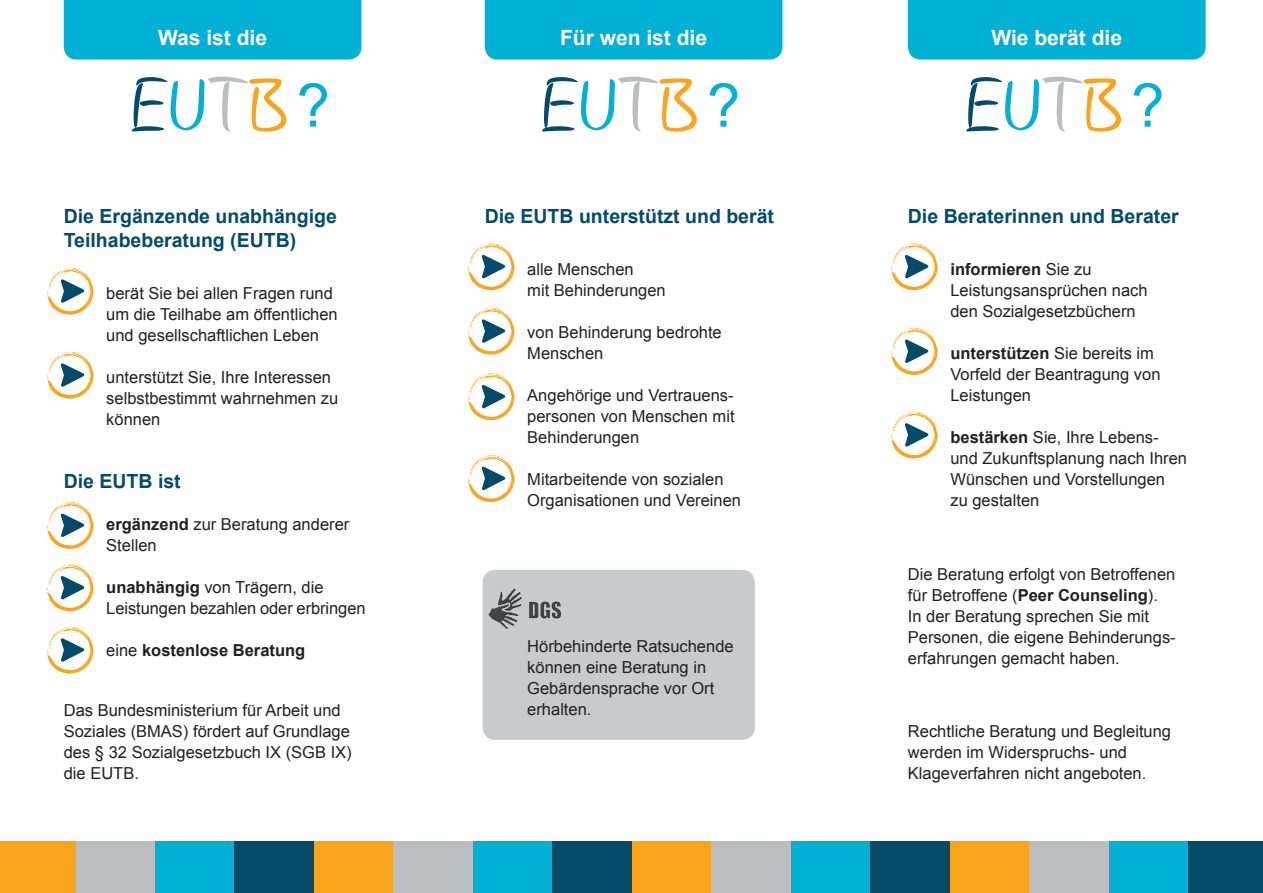
<style>
.page{position:relative;width:1263px;height:893px;background:#fff}
.page>*{position:absolute;margin:0;border:0;box-sizing:border-box;transform-origin:0 0}
.t1{font:60px "Arial";color:#00b0d5}
.t2{font:700 21px "Arial";color:#fff}
.t3{font:700 19.5px/24px "Arial";color:#044b69}
.t4{font:16.5px/21px "Arial";color:#231f20}
.t5{font:700 16.5px "Arial";color:#231f20}
.s1{font-weight:700}
.s2{font-weight:400}
</style>
<div class="page">
<div style="left:483px;top:570px;width:272px;height:170px;background:#c9cacc;border-radius:13px"></div>
<div style="left:1188px;top:842px;width:75px;height:51px;background:#044b69"></div>
<div style="left:1108px;top:842px;width:80px;height:51px;background:#00b0d5"></div>
<div style="left:1029px;top:842px;width:79px;height:51px;background:#bcbdc0"></div>
<div style="left:949px;top:842px;width:80px;height:51px;background:#f9a51b"></div>
<div style="left:870px;top:842px;width:79px;height:51px;background:#044b69"></div>
<div style="left:790px;top:842px;width:80px;height:51px;background:#00b0d5"></div>
<div style="left:711px;top:842px;width:79px;height:51px;background:#bcbdc0"></div>
<div style="left:631px;top:842px;width:80px;height:51px;background:#f9a51b"></div>
<div style="left:552px;top:842px;width:79px;height:51px;background:#044b69"></div>
<div style="left:472px;top:842px;width:80px;height:51px;background:#00b0d5"></div>
<div style="left:393px;top:842px;width:79px;height:51px;background:#bcbdc0"></div>
<div style="left:314px;top:842px;width:79px;height:51px;background:#f9a51b"></div>
<div style="left:234px;top:842px;width:80px;height:51px;background:#044b69"></div>
<div style="left:155px;top:842px;width:79px;height:51px;background:#00b0d5"></div>
<div style="left:75px;top:842px;width:80px;height:51px;background:#bcbdc0"></div>
<div style="left:0;top:842px;width:75px;height:51px;background:#f9a51b"></div>
<svg style="left:47px;top:268px;width:47px;height:47px"></svg>
<div style="left:64px;top:0;width:297px;height:60px;background:#00b0d5"></div>
<svg style="left:132px;top:77px;width:155px;height:55px"></svg>
<div style="left:485px;top:0;width:297px;height:60px;background:#00b0d5"></div>
<div style="left:908px;top:0;width:297px;height:60px;background:#00b0d5"></div>
<svg style="left:47px;top:351px;width:47px;height:48px"></svg>
<svg style="left:47px;top:502px;width:47px;height:47px"></svg>
<svg style="left:47px;top:564px;width:47px;height:48px"></svg>
<svg style="left:47px;top:626px;width:47px;height:48px"></svg>
<svg style="left:468px;top:243px;width:47px;height:48px"></svg>
<svg style="left:468px;top:308px;width:47px;height:47px"></svg>
<svg style="left:468px;top:373px;width:47px;height:48px"></svg>
<svg style="left:891px;top:243px;width:47px;height:48px"></svg>
<svg style="left:891px;top:328px;width:47px;height:47px"></svg>
<svg style="left:891px;top:411px;width:47px;height:48px"></svg>
<svg style="left:468px;top:455px;width:47px;height:47px"></svg>
<img style="left:488px;top:588px;width:73px;height:41px">
<svg style="left:542px;top:77px;width:155px;height:55px"></svg>
<svg style="left:966px;top:77px;width:155px;height:55px"></svg>
<p class="t2" style="left:158px;top:24px;width:110px">Was ist die</p>
<h1 class="t1" style="left:297px;top:66px;width:35px">?</h1>
<p class="t3" style="left:64px;top:204px;width:275px">Die Ergänzende unabhängige<br>Teilhabeberatung (EUTB)</p>
<p class="t4" style="left:106px;top:283px;width:233px">berät Sie bei allen Fragen rund um die Teilhabe am öffentlichen und gesellschaftlichen Leben</p>
<p class="t4" style="left:106px;top:367px;width:233px">unterstützt Sie, Ihre Interessen selbstbestimmt wahrnehmen zu können</p>
<p class="t3" style="left:64px;top:470px;width:119px">Die EUTB ist</p>
<p class="t4" style="left:106px;top:514px;width:245px"><span class="s1">ergänzend</span> zur Beratung anderer<br>Stellen</p>
<p class="t4" style="left:106px;top:577px;width:261px"><span class="s1">unabhängig</span> von Trägern, die<br>Leistungen bezahlen oder erbringen</p>
<p class="t5" style="left:106px;top:639px;width:200px"><span class="s2">eine</span> kostenlose Beratung</p>
<p class="t4" style="left:64px;top:700px;width:289px">Das Bundesministerium für Arbeit und<br>Soziales (BMAS) fördert auf Grundlage des § 32 Sozialgesetzbuch IX (SGB IX) die EUTB.</p>
<p class="t2" style="left:560px;top:24px;width:149px">Für wen ist die</p>
<p class="t2" style="left:991px;top:24px;width:132px">Wie berät die</p>
<h1 class="t1" style="left:707px;top:66px;width:35px">?</h1>
<h1 class="t1" style="left:1131px;top:66px;width:35px">?</h1>
<p class="t3" style="left:485px;top:204px;width:291px">Die EUTB unterstützt und berät</p>
<p class="t4" style="left:527px;top:259px;width:140px">alle Menschen<br>mit Behinderungen</p>
<p class="t4" style="left:527px;top:322px;width:196px">von Behinderung bedrohte<br>Menschen</p>
<p class="t4" style="left:527px;top:385px;width:209px;text-align:justify">Angehörige und Vertrauens&shy;personen von Menschen mit Behinderungen</p>
<p class="t4" style="left:527px;top:469px;width:215px">Mitarbeitende von sozialen<br>Organisationen und Vereinen</p>
<p class="t4" style="left:527px;top:636px;width:208px">Hörbehinderte Ratsuchende können eine Beratung in<br>Gebärdensprache vor Ort erhalten.</p>
<p class="t3" style="left:908px;top:204px;width:272px">Die Beraterinnen und Berater</p>
<p class="t4" style="left:950px;top:259px;width:199px"><span class="s1">informieren</span> Sie zu<br>Leistungsansprüchen nach den Sozialgesetzbüchern</p>
<p class="t4" style="left:950px;top:343px;width:212px"><span class="s1">unterstützen</span> Sie bereits im<br>Vorfeld der Beantragung von<br>Leistungen</p>
<p class="t4" style="left:950px;top:427px;width:238px"><span class="s1">bestärken</span> Sie, Ihre Lebens&shy;und Zukunftsplanung nach Ihren<br>Wünschen und Vorstellungen<br>zu gestalten</p>
<p class="t4" style="left:908px;top:563px;width:269px">Die Beratung erfolgt von Betroffenen für Betroffene (<span class="s1">Peer Counseling</span>).<br>In der Beratung sprechen Sie mit Personen, die eigene Behinderungs&shy;erfahrungen gemacht haben.</p>
<p class="t4" style="left:908px;top:721px;width:265px">Rechtliche Beratung und Begleitung werden im Widerspruchs- und<br>Klageverfahren nicht angeboten.</p>
</div>
